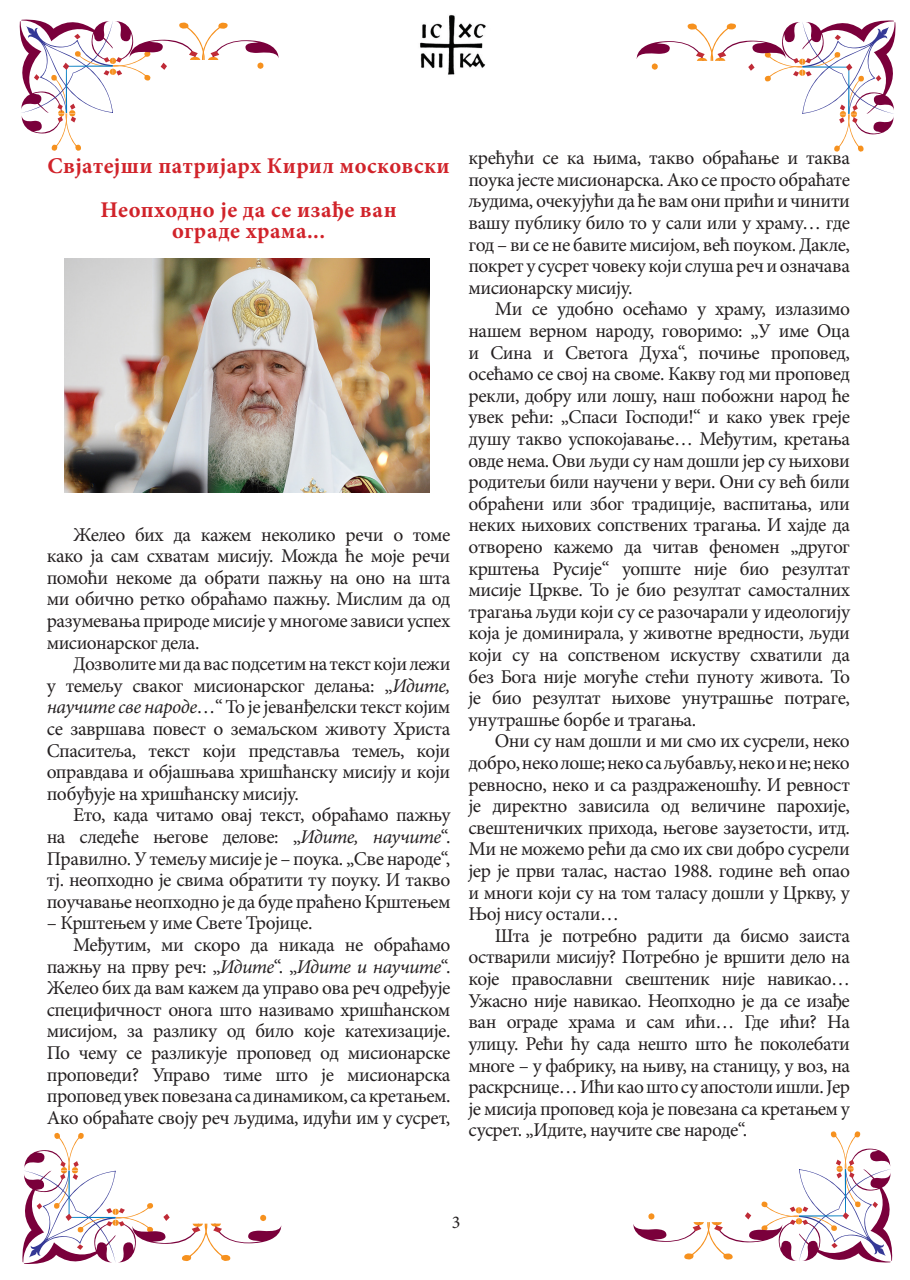
<style>
.page{position:relative;width:910px;height:1280px;background:#fff}
.page>*{position:absolute;margin:0;border:0;box-sizing:border-box;transform-origin:0 0}
.t1{font:700 22.5px "Minion Pro";letter-spacing:.02em;color:#d1232a}
.Normal__Web{font:19.5px/21.6px "Minion Pro";letter-spacing:-.025em;color:#231f20;text-align:justify}
.t2{font:18px "Minion Pro";color:#231f20}
.s1{font-style:italic}
</style>
<div class="page">
<img style="left:420px;top:15px;width:66px;height:60px">
<svg style="left:19px;top:19px;width:260px;height:132px"></svg>
<svg style="left:636px;top:20px;width:260px;height:132px"></svg>
<svg style="left:22px;top:1132px;width:260px;height:132px"></svg>
<svg style="left:633px;top:1131px;width:260px;height:132px"></svg>
<img style="left:65px;top:259px;width:365px;height:234px">
<p class="t1" style="left:48px;top:150px;width:404px">Свјатејши патријарх Кирил московски</p>
<p class="t1" style="left:100px;top:194px;width:298px">Неопходно је да се изађе ван</p>
<p class="t1" style="left:172px;top:215px;width:154px">ограде храма...</p>
<p class="Normal__Web" style="left:47px;top:524px;width:405px;text-indent:26px">Желео бих да кажем неколико речи о томе како ја сам схватам мисију. Можда ће моје речи помоћи некоме да обрати пажњу на оно на шта ми обично ретко обраћамо пажњу. Мислим да од разумевања природе мисије у многоме зависи успех мисионарског дела.</p>
<p class="Normal__Web" style="left:47px;top:653px;width:405px;text-indent:26px">Дозволите ми да вас подсетим на текст који лежи у темељу сваког мисионарског делања: „<span class="s1">Идите, научите све народе</span>…“ То је јеванђелски текст којим се завршава повест о земаљском животу Христа Спаситеља, текст који представља темељ, који оправдава и објашњава хришћанску мисију и који побуђује на хришћанску мисију.</p>
<p class="Normal__Web" style="left:47px;top:804px;width:405px;text-indent:26px">Ето, када читамо овај текст, обраћамо пажњу на следеће његове делове: „<span class="s1">Идите, научите</span>“.<br>Правилно. У темељу мисије је – поука. „Све народе“, тј. неопходно је свима обратити ту поуку. И такво поучавање неопходно је да буде праћено Крштењем</p>
<p class="Normal__Web" style="left:47px;top:912px;width:267px">– Крштењем у име Свете Тројице.</p>
<p class="Normal__Web" style="left:47px;top:934px;width:405px;text-indent:26px">Међутим, ми скоро да никада не обраћамо пажњу на прву реч: „<span class="s1">Идите</span>“. „<span class="s1">Идите и научите</span>“.<br>Желео бих да вам кажем да управо ова реч одређује специфичност онога што називамо хришћанском мисијом, за разлику од било које катехизације.<br>По чему се разликује проповед од мисионарске проповеди? Управо тиме што је мисионарска проповед увек повезана са динамиком, са кретањем.<br>Ако обраћате своју реч људима, идући им у сусрет,</p>
<p class="Normal__Web" style="left:468px;top:147px;width:383px">крећући се ка њима, такво обраћање и таква поука јесте мисионарска. Ако се просто обраћате људима, очекујући да ће вам они прићи и чинити вашу публику било то у сали или у храму… где год – ви се не бавите мисијом, већ поуком. Дакле, покрет у сусрет човеку који слуша реч и означава мисионарску мисију.</p>
<p class="Normal__Web" style="left:468px;top:298px;width:383px;text-indent:26px">Ми се удобно осећамо у храму, излазимо нашем верном народу, говоримо: „У име Оца и Сина и Светога Духа“, почиње проповед, осећамо се свој на своме. Какву год ми проповед рекли, добру или лошу, наш побожни народ ће увек рећи: „Спаси Господи!“ и како увек греје душу такво успокојавање… Међутим, кретања овде нема. Ови људи су нам дошли јер су њихови родитељи били научени у вери. Они су већ били обраћени или због традиције, васпитања, или неких њихових сопствених трагања. И хајде да отворено кажемо да читав феномен „другог крштења Русије“ уопште није био резултат мисије Цркве. То је био резултат самосталних трагања људи који су се разочарали у идеологију која је доминирала, у животне вредности, људи који су на сопственом искуству схватили да без Бога није могуће стећи пуноту живота. То је био резултат њихове унутрашње потраге, унутрашње борбе и трагања.</p>
<p class="Normal__Web" style="left:468px;top:730px;width:383px;text-indent:26px">Они су нам дошли и ми смо их сусрели, неко добро, неко лоше; неко са љубављу, неко и не; неко ревносно, неко и са раздраженошћу. И ревност је директно зависила од величине парохије, свештеничких прихода, његове заузетости, итд.<br>Ми не можемо рећи да смо их сви добро сусрели јер је први талас, настао 1988. године већ опао и многи који су на том таласу дошли у Цркву, у Њој нису остали…</p>
<p class="Normal__Web" style="left:468px;top:925px;width:383px;text-indent:26px">Шта је потребно радити да бисмо заиста остварили мисију? Потребно је вршити дело на које православни свештеник није навикао… Ужасно није навикао. Неопходно је да се изађе ван ограде храма и сам ићи… Где ићи? На улицу. Рећи ћу сада нешто што ће поколебати многе – у фабрику, на њиву, на станицу, у воз, на раскрснице… Ићи као што су апостоли ишли. Јер је мисија проповед која је повезана са кретањем у сусрет. „Идите, научите све народе“.</p>
<p class="t2" style="left:452px;top:1210px;width:10px">3</p>
</div>
